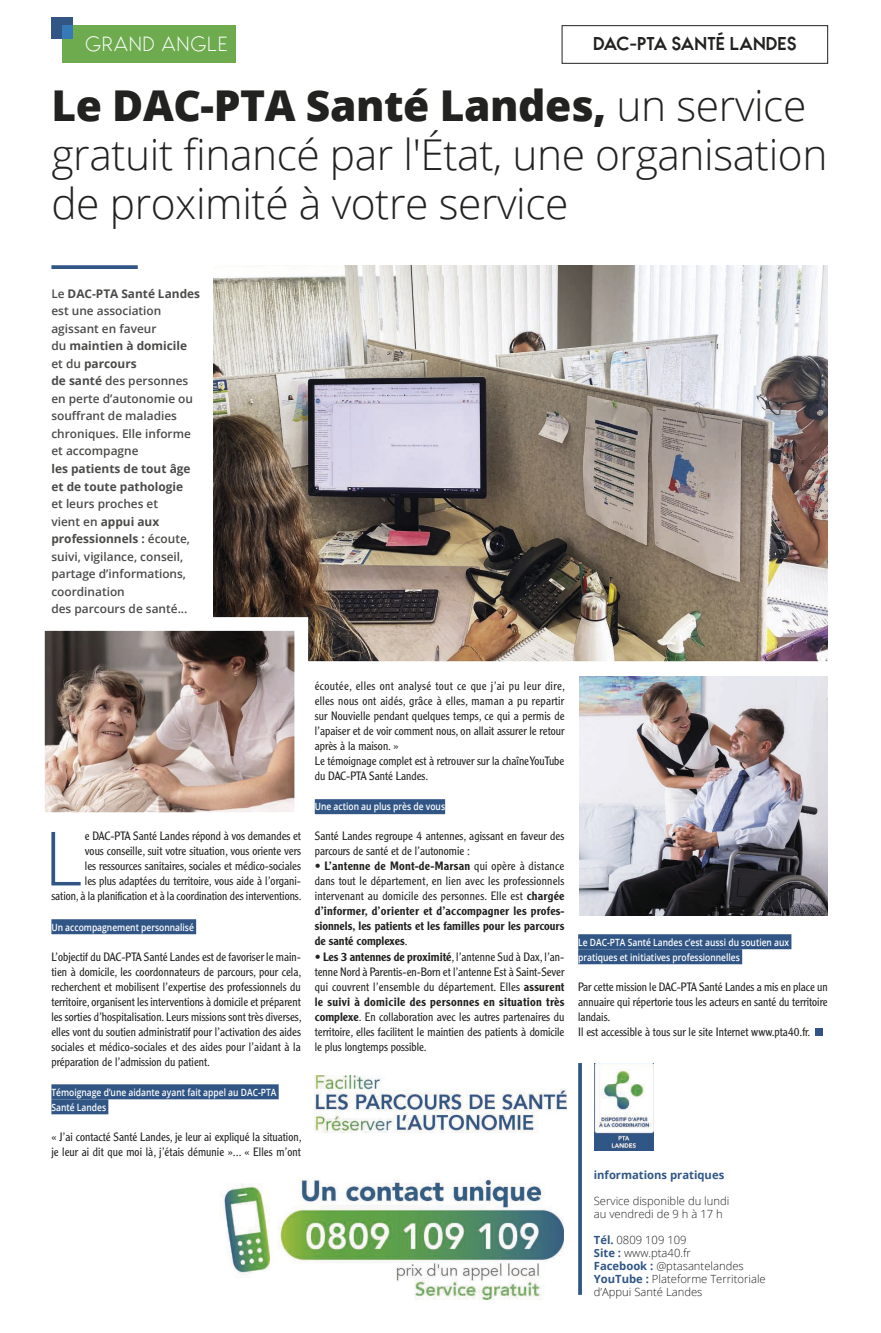
<style>
.page{position:relative;width:881px;height:1333px;background:#fff}
.page>*{position:absolute;margin:0;border:0;box-sizing:border-box;transform-origin:0 0}
.t1{font:300 74.88px "Open Sans";color:#315685}
.t2{font:300 42.5px/48.8px "Open Sans";letter-spacing:-.01em;color:#222221}
.t3{font:300 17.88px "Bambino";letter-spacing:.07em;color:#fff}
.t4{font:700 16.25px "Bambino";letter-spacing:.01em;color:#222221}
.t5{font:300 11.88px/15px "Clearface Gothic LT Std";color:#222221}
.t6{font:600 11.88px/17.5px "Open Sans";color:#4b4b4a}
.t7{font:500 11.88px/15px "Clearface Gothic LT Std";color:#222221;text-align:justify}
.t8{font:700 11.88px/17.5px "Open Sans";color:#4b4b4a}
.t9{font:300 11.25px/13px "Open Sans";color:#222221}
.t10{font:700 11.25px "Open Sans";color:#315685}
.t11{font:600 10px/15px "Open Sans";color:#fff;scale:.85 1}
.s1{font-weight:800}
.s2{font-weight:700}
.s3{font-weight:300}
.s4{font-weight:500}
.s5{font-weight:700;color:#315685}
</style>
<div class="page">
<div style="left:51px;top:919px;width:145px;height:15px;background:#315685"></div>
<div style="left:51px;top:1084px;width:228px;height:15px;background:#315685"></div>
<div style="left:51px;top:1099px;width:57px;height:15px;background:#315685"></div>
<div style="left:315px;top:799px;width:130px;height:15px;background:#315685"></div>
<div style="left:578px;top:934px;width:213px;height:15px;background:#315685"></div>
<div style="left:578px;top:949px;width:164px;height:15px;background:#315685"></div>
<div style="left:815px;top:1028px;width:7px;height:7px;background:#315685"></div>
<img style="left:213px;top:265px;width:614px;height:396px">
<img style="left:221px;top:1178px;width:342px;height:122px">
<img style="left:579px;top:676px;width:248px;height:239px">
<svg style="left:44px;top:610px;width:271px;height:204px"></svg>
<svg style="left:578px;top:1063px;width:4px;height:231px"></svg>
<div style="left:63px;top:25px;width:173px;height:38px;background:#6eab4e"></div>
<div style="left:562px;top:25px;width:265px;height:38px;border:1px solid #222221"></div>
<svg style="left:51px;top:265px;width:87px;height:4px"></svg>
<div style="left:51px;top:18px;width:22px;height:21px;background:#315685"></div>
<div style="left:63px;top:25px;width:10px;height:14px;background:#3579b7"></div>
<img style="left:594px;top:1063px;width:59px;height:86px">
<img style="left:315px;top:1075px;width:252px;height:58px">
<h3 class="t3" style="left:86px;top:34px;width:144px">GRAND ANGLE</h3>
<h3 class="t4" style="left:593px;top:35px;width:205px">DAC-PTA SANTÉ LANDES</h3>
<h2 class="t2" style="left:51px;top:80px;width:777px"><span class="s1">Le DAC-PTA Santé Landes,</span> un service gratuit financé par l'État, une organisation de proximité à votre service</h2>
<p class="t6" style="left:51px;top:284px;width:150px">Le <span class="s2">DAC-PTA Santé Landes </span>est une association agissant en faveur<br>du <span class="s2">maintien à domicile </span>et du <span class="s2">parcours<br>de santé</span> des personnes en perte d’autonomie ou souffrant de maladies chroniques. Elle informe et accompagne</p>
<p class="t8" style="left:51px;top:459px;width:141px">les patients de tout âge et de toute pathologie</p>
<p class="t6" style="left:51px;top:494px;width:140px">et leurs proches et<br>vient en <span class="s2">appui aux professionnels :</span> écoute, suivi, vigilance, conseil, partage d’informations, coordination<br>des parcours de santé...</p>
<p class="t5" style="left:51px;top:828px;width:252px;text-align:right">e DAC-PTA Santé Landes répond à vos demandes et<br>vous conseille, suit votre situation, vous oriente vers<br>les ressources sanitaires, sociales et médico-sociales<br>les plus adaptées du territoire, vous aide à l’organi-<br>sation, à la planification et à la coordination des interventions.</p>
<p class="t11" style="left:51px;top:919px;width:169px">Un accompagnement personnalisé</p>
<p class="t5" style="left:51px;top:948px;width:252px;text-align:justify">L’objectif du DAC-PTA Santé Landes est de favoriser le main&shy;tien à domicile, les coordonnateurs de parcours, pour cela, recherchent et mobilisent l’expertise des professionnels du territoire, organisent les interventions à domicile et préparent les sorties d’hospitalisation. Leurs missions sont très diverses, elles vont du soutien administratif pour l’activation des aides sociales et médico-sociales et des aides pour l’aidant à la préparation de l’admission du patient.</p>
<p class="t11" style="left:51px;top:1084px;width:266px">Témoignage d’une aidante ayant fait appel au DAC-PTA<br>Santé Landes</p>
<p class="t5" style="left:51px;top:1128px;width:252px">« J’ai contacté Santé Landes, je leur ai expliqué la situation, je leur ai dit que moi là, j’étais démunie »... « Elles m’ont</p>
<h1 class="t1" style="left:44px;top:807px;width:40px">L</h1>
<p class="t5" style="left:315px;top:678px;width:252px">écoutée, elles ont analysé tout ce que j’ai pu leur dire, elles nous ont aidés, grâce à elles, maman a pu repartir sur Nouvielle pendant quelques temps, ce qui a permis de l’apaiser et de voir comment nous, on allait assurer le retour après à la maison. »<br>Le témoignage complet est à retrouver sur la chaîne YouTube du DAC-PTA Santé Landes.</p>
<p class="t11" style="left:315px;top:799px;width:155px">Une action au plus près de vous</p>
<p class="t5" style="left:315px;top:828px;width:251px">Santé Landes regroupe 4 antennes, agissant en faveur des parcours de santé et de l’autonomie :</p>
<p class="t7" style="left:315px;top:858px;width:251px"><span class="s3">•</span> L’antenne de Mont-de-Marsan <span class="s3">qui opère à distance dans tout le département, en lien avec les professionnels intervenant au domicile des personnes. Elle est</span> chargée d’informer, d’orienter et d’accompagner les profes&shy;sionnels, les patients et les familles pour les parcours de santé complexes<span class="s3">.</span></p>
<p class="t5" style="left:315px;top:948px;width:251px;text-align:justify">• <span class="s4">Les 3 antennes de proximité</span>, l’antenne Sud à Dax, l’an&shy;tenne Nord à Parentis-en-Born et l’antenne Est à Saint-Sever qui couvrent l’ensemble du département. Elles <span class="s4">assurent le suivi à domicile des personnes en situation très complexe</span>. En collaboration avec les autres partenaires du territoire, elles facilitent le maintien des patients à domicile le plus longtemps possible.</p>
<p class="t11" style="left:578px;top:934px;width:250px">Le DAC-PTA Santé Landes c’est aussi du soutien aux pratiques et initiatives professionnelles</p>
<p class="t5" style="left:578px;top:978px;width:251px">Par cette mission le DAC-PTA Santé Landes a mis en place un annuaire qui répertorie tous les acteurs en santé du territoire landais.<br>Il est accessible à tous sur le site Internet www.pta40.fr.</p>
<p class="t10" style="left:594px;top:1166px;width:132px">informations pratiques</p>
<p class="t9" style="left:594px;top:1193px;width:137px">Service disponible du lundi au vendredi de 9 h à 17 h</p>
<p class="t9" style="left:594px;top:1232px;width:173px"><span class="s5">Tél.</span> 0809 109 109<br><span class="s5">Site :</span> www.pta40.fr<br><span class="s5">Facebook :</span> @ptasantelandes<br><span class="s5">YouTube :</span> Plateforme Territoriale d’Appui Santé Landes</p>
</div>
